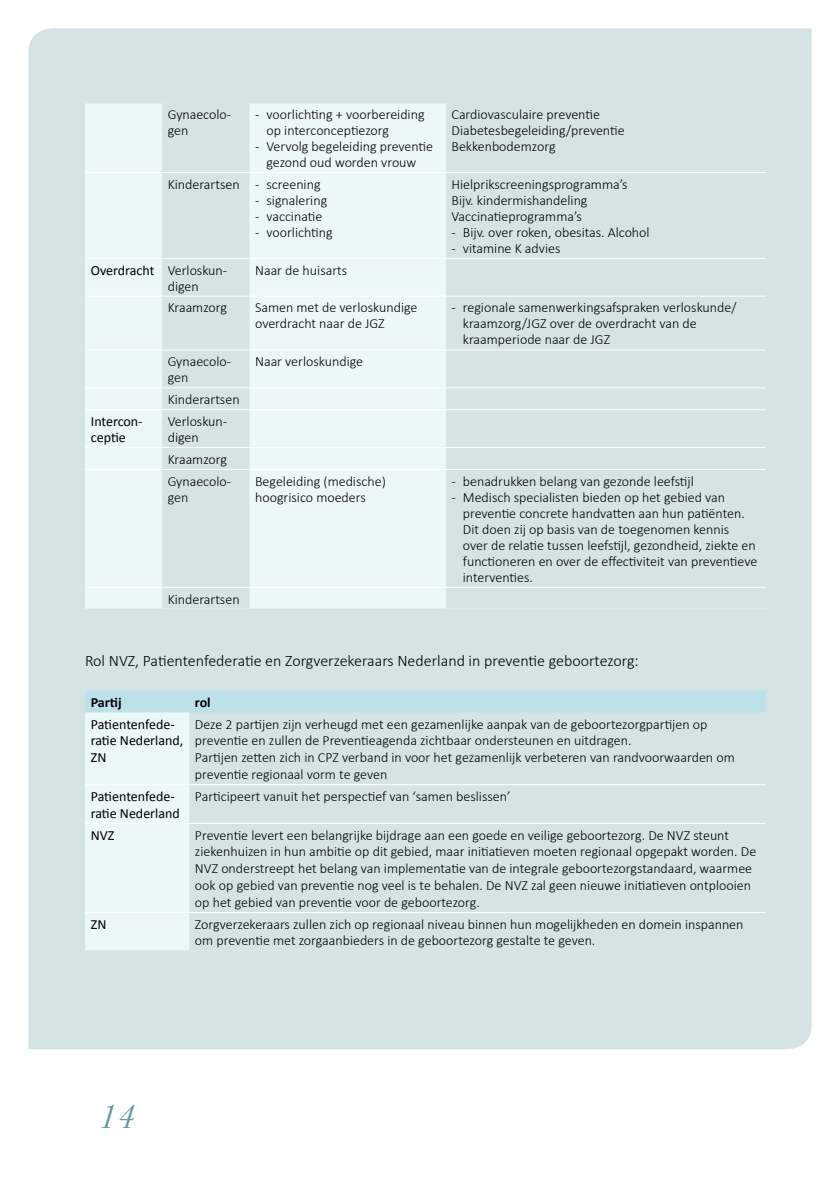
<style>
.page{position:relative;width:840px;height:1191px;background:#fff}
.page>*{position:absolute;margin:0;border:0;box-sizing:border-box;transform-origin:0 0}
.t1{font:italic 35.4px "Baskerville";color:#6498a7}
.t2{font:300 16px "Calibri";color:#000}
.t3{font:300 14px/16px "Calibri";color:#000}
.t4{font:14px/16.8px "Calibri";color:#000}
.t5{font:700 14px "Calibri";color:#000}
.s1{font-weight:400}
</style>
<div class="page">
<div style="left:28px;top:28px;width:783px;height:1021px;background:#d6e3e4"></div>
<svg style="left:85px;top:103px;width:360px;height:505px;background:#e6f2f3"></svg>
<hr style="left:85px;top:172px;width:77px;height:1px;background:#fff">
<hr style="left:162px;top:172px;width:87px;height:1px;background:#fff">
<hr style="left:249px;top:172px;width:196px;height:1px;background:#fff">
<hr style="left:445px;top:172px;width:320px;height:1px;background:#fff">
<hr style="left:85px;top:258px;width:77px;height:1px;background:#fff">
<hr style="left:162px;top:258px;width:87px;height:1px;background:#fff">
<hr style="left:249px;top:258px;width:196px;height:1px;background:#fff">
<hr style="left:445px;top:258px;width:320px;height:1px;background:#fff">
<hr style="left:85px;top:296px;width:77px;height:1px;background:#fff">
<hr style="left:162px;top:296px;width:87px;height:1px;background:#fff">
<hr style="left:249px;top:296px;width:196px;height:1px;background:#fff">
<hr style="left:445px;top:296px;width:320px;height:1px;background:#fff">
<hr style="left:85px;top:349px;width:77px;height:1px;background:#fff">
<hr style="left:162px;top:349px;width:87px;height:1px;background:#fff">
<hr style="left:249px;top:349px;width:196px;height:1px;background:#fff">
<hr style="left:445px;top:349px;width:320px;height:1px;background:#fff">
<hr style="left:85px;top:387px;width:77px;height:1px;background:#fff">
<hr style="left:162px;top:387px;width:87px;height:1px;background:#fff">
<hr style="left:249px;top:387px;width:196px;height:1px;background:#fff">
<hr style="left:445px;top:387px;width:320px;height:1px;background:#fff">
<hr style="left:85px;top:409px;width:77px;height:1px;background:#fff">
<hr style="left:162px;top:409px;width:87px;height:1px;background:#fff">
<hr style="left:249px;top:409px;width:196px;height:1px;background:#fff">
<hr style="left:445px;top:409px;width:320px;height:1px;background:#fff">
<hr style="left:85px;top:447px;width:77px;height:1px;background:#fff">
<hr style="left:162px;top:447px;width:87px;height:1px;background:#fff">
<hr style="left:249px;top:447px;width:196px;height:1px;background:#fff">
<hr style="left:445px;top:447px;width:320px;height:1px;background:#fff">
<hr style="left:85px;top:469px;width:77px;height:1px;background:#fff">
<hr style="left:162px;top:469px;width:87px;height:1px;background:#fff">
<hr style="left:249px;top:469px;width:196px;height:1px;background:#fff">
<hr style="left:445px;top:469px;width:320px;height:1px;background:#fff">
<hr style="left:85px;top:587px;width:77px;height:1px;background:#fff">
<hr style="left:162px;top:587px;width:87px;height:1px;background:#fff">
<hr style="left:249px;top:587px;width:196px;height:1px;background:#fff">
<hr style="left:445px;top:587px;width:320px;height:1px;background:#fff">
<div style="left:60px;top:94px;width:741px;height:9px;background:#d6e3e4"></div>
<div style="left:60px;top:608px;width:741px;height:10px;background:#d6e3e4"></div>
<svg style="left:60px;top:690px;width:741px;height:270px;background:#d7e5e7"></svg>
<p class="t3" style="left:168px;top:105px;width:65px">Gynaecolo&shy;gen</p>
<p class="t3" style="left:266px;top:105px;width:159px;text-indent:-11px">- voorlichting + voorbereiding op interconceptiezorg</p>
<p class="t3" style="left:255px;top:137px;width:179px;text-align:center">- Vervolg begeleiding preventie gezond oud worden vrouw</p>
<p class="t3" style="left:168px;top:175px;width:154px">Kinderartsen - screening</p>
<p class="t3" style="left:255px;top:191px;width:74px">- signalering</p>
<p class="t3" style="left:255px;top:207px;width:69px">- vaccinatie</p>
<p class="t3" style="left:255px;top:223px;width:79px">- voorlichting</p>
<p class="t3" style="left:451px;top:105px;width:174px">Cardiovasculaire preventie<br>Diabetesbegeleiding/preventie<br>Bekkenbodemzorg</p>
<p class="t3" style="left:451px;top:175px;width:177px">Hielprikscreeningsprogramma’s<br>Bijv. kindermishandeling<br>Vaccinatieprogramma’s</p>
<p class="t3" style="left:451px;top:223px;width:199px">- Bijv. over roken, obesitas. Alcohol</p>
<p class="t3" style="left:451px;top:239px;width:110px">- vitamine K advies</p>
<p class="t3" style="left:168px;top:261px;width:61px;text-indent:-77px"><span class="s1">Overdracht</span> Verloskun&shy;digen</p>
<p class="t3" style="left:255px;top:261px;width:93px">Naar de huisarts</p>
<p class="t3" style="left:168px;top:299px;width:61px">Kraamzorg</p>
<p class="t3" style="left:255px;top:299px;width:164px">Samen met de verloskundige overdracht naar de JGZ</p>
<p class="t3" style="left:462px;top:299px;width:275px;text-indent:-11px">- regionale samenwerkingsafspraken verloskunde/ kraamzorg/JGZ over de overdracht van de kraamperiode naar de JGZ</p>
<p class="t3" style="left:168px;top:353px;width:65px">Gynaecolo&shy;gen</p>
<p class="t3" style="left:255px;top:353px;width:109px">Naar verloskundige</p>
<p class="t3" style="left:168px;top:391px;width:73px">Kinderartsen</p>
<p class="t4" style="left:91px;top:413px;width:53px;line-height:16px">Intercon&shy;ceptie</p>
<p class="t3" style="left:168px;top:412px;width:61px">Verloskun&shy;digen</p>
<p class="t3" style="left:168px;top:447px;width:65px;line-height:21.8px">Kraamzorg<br>Gynaecolo-</p>
<p class="t3" style="left:168px;top:488px;width:22px">gen</p>
<p class="t3" style="left:255px;top:472px;width:132px">Begeleiding (medische) hoogrisico moeders</p>
<p class="t3" style="left:451px;top:472px;width:244px">- benadrukken belang van gezonde leefstijl</p>
<p class="t3" style="left:462px;top:488px;width:296px;text-indent:-11px">- Medisch specialisten bieden op het gebied van preventie concrete handvatten aan hun patiënten.<br>Dit doen zij op basis van de toegenomen kennis over de relatie tussen leefstijl, gezondheid, ziekte en functioneren en over de effectiviteit van preventieve interventies.</p>
<p class="t3" style="left:168px;top:590px;width:73px">Kinderartsen</p>
<p class="t2" style="left:85px;top:650px;width:554px">Rol NVZ, Patientenfederatie en Zorgverzekeraars Nederland in preventie geboortezorg:</p>
<p class="t5" style="left:91px;top:693px;width:32px">Partij</p>
<p class="t5" style="left:195px;top:693px;width:17px">rol</p>
<p class="t4" style="left:91px;top:715px;width:94px">Patientenfede&shy;ratie Nederland,<br>ZN</p>
<p class="t3" style="left:195px;top:715px;width:541px;line-height:16.8px">Deze 2 partijen zijn verheugd met een gezamenlijke aanpak van de geboortezorgpartijen op preventie en zullen de Preventieagenda zichtbaar ondersteunen en uitdragen.<br>Partijen zetten zich in CPZ verband in voor het gezamenlijk verbeteren van randvoorwaarden om preventie regionaal vorm te geven</p>
<p class="t4" style="left:91px;top:788px;width:90px">Patientenfede&shy;ratie Nederland</p>
<p class="t3" style="left:195px;top:787px;width:317px">Participeert vanuit het perspectief van ‘samen beslissen’</p>
<p class="t4" style="left:91px;top:826px;width:25px">NVZ</p>
<p class="t3" style="left:195px;top:826px;width:562px;line-height:16.8px">Preventie levert een belangrijke bijdrage aan een goede en veilige geboortezorg. De NVZ steunt ziekenhuizen in hun ambitie op dit gebied, maar initiatieven moeten regionaal opgepakt worden. De NVZ onderstreept het belang van implementatie van de integrale geboortezorgstandaard, waarmee ook op gebied van preventie nog veel is te behalen. De NVZ zal geen nieuwe initiatieven ontplooien op het gebied van preventie voor de geboortezorg.</p>
<p class="t4" style="left:91px;top:915px;width:17px">ZN</p>
<p class="t3" style="left:195px;top:915px;width:549px;line-height:16.8px">Zorgverzekeraars zullen zich op regionaal niveau binnen hun mogelijkheden en domein inspannen om preventie met zorgaanbieders in de geboortezorg gestalte te geven.</p>
<h1 class="t1" style="left:99px;top:1093px;width:37px">14</h1>
</div>
